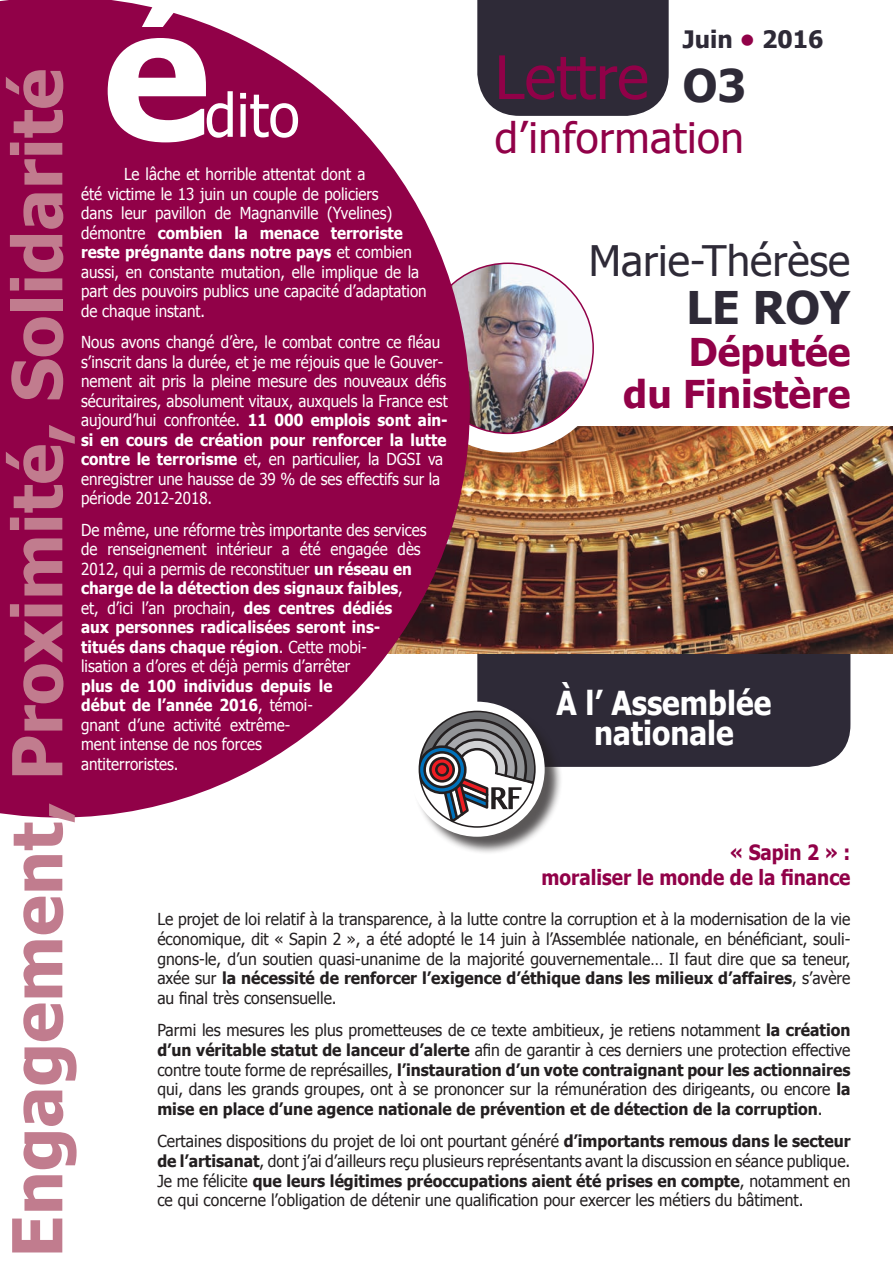
<style>
.page{position:relative;width:893px;height:1263px;background:#fff}
.page>*{position:absolute;margin:0;border:0;box-sizing:border-box;transform-origin:0 0}
.t1{font:700 180px "Tahoma";color:#fff}
.t2{font:700 69px "Tahoma";color:#c17c8e}
.t3{font:60px "Tahoma";color:#910148}
.t4{font:60px "Tahoma";color:#fff;scale:.95 1}
.t5{font:700 45px "Tahoma";color:#2e2a37}
.t6{font:42px "Tahoma";letter-spacing:.01em;color:#910148}
.t7{font:42px "Tahoma";color:#2e2a37}
.t8{font:700 38.25px "Tahoma";color:#910148}
.t9{font:700 33px "Tahoma";color:#fff;scale:.9 1}
.t10{font:700 24px "Tahoma";color:#2e2a37}
.t11{font:700 21px "Tahoma";color:#910148;scale:.9 1}
.t12{font:16.5px/19.8px "Tahoma";color:#231f20;text-align:justify;scale:.95 1}
.t13{font:16.5px/19.5px "Tahoma";color:#fff;scale:.92 1}
.s1{color:#910148}
.s2{font-weight:700;font-size:120px;color:#910148}
.s3{font-weight:700}
</style>
<div class="page">
<div style="left:477px;top:0;width:192px;height:116px;background:#2e2a37"></div>
<div style="left:477px;top:570px;width:373px;height:197px;background:#2e2a37;border-radius:43px"></div>
<img style="left:470px;top:427px;width:423px;height:227px">
<div style="left:404px;top:244px;width:208px;height:208px;background:#fff;border-radius:50%"></div>
<img style="left:470px;top:265px;width:123px;height:168px">
<svg style="left:0;top:0;width:470px;height:817px;background:#9d1d5c"></svg>
<div style="left:412px;top:704px;width:151px;height:151px;background:#231f20;opacity:.75"></div>
<svg style="left:418px;top:710px;width:119px;height:119px"></svg>
<div style="left:410px;top:702px;width:135px;height:135px;border:9px solid #fff;border-radius:50%"></div>
<p class="t1" style="left:103px;top:-52px;width:108px">é</p>
<p class="t10" style="left:683px;top:23px;width:142px">Juin <span class="s1">•</span> 2016</p>
<p class="t5" style="left:683px;top:54px;width:65px">O3</p>
<p class="t4" style="left:81px;top:75px;width:232px"><span class="s2">é</span> dito</p>
<p class="t13" style="left:81px;top:164px;width:377px;text-indent:43px">Le lâche et horrible attentat dont a<br>été victime le 13 juin un couple de policiers<br>dans leur pavillon de Magnanville (Yvelines) démontre <span class="s3">combien la menace terroriste reste prégnante dans notre pays</span> et combien aussi, en constante mutation, elle implique de la part des pouvoirs publics une capacité d’adaptation de chaque instant.</p>
<p class="t13" style="left:81px;top:332px;width:400px">Nous avons changé d’ère, le combat contre ce fléau s’inscrit dans la durée, et je me réjouis que le Gouver&shy;nement ait pris la pleine mesure des nouveaux défis sécuritaires, absolument vitaux, auxquels la France est aujourd’hui confrontée. <span class="s3">11 000 emplois sont ain&shy;si en cours de création pour renforcer la lutte contre le terrorisme</span> et, en particulier, la DGSI va enregistrer une hausse de 39 % de ses effectifs sur la période 2012-2018.</p>
<p class="t13" style="left:81px;top:519px;width:377px">De même, une réforme très importante des services de renseignement intérieur a été engagée dès 2012, qui a permis de reconstituer <span class="s3">un réseau en charge de la détection des signaux faibles</span>,<br>et, d’ici l’an prochain, <span class="s3">des centres dédiés<br>aux personnes radicalisées seront ins&shy;titués dans chaque région</span>. Cette mobi-<br>lisation a d’ores et déjà permis d’arrêter<br><span class="s3">plus de 100 individus depuis le<br>début de l’année 2016</span>, témoi-<br>gnant d’une activité extrême-<br>ment intense de nos forces<br>antiterroristes.</p>
<p class="t3" style="left:495px;top:37px;width:156px">Lettre</p>
<p class="t6" style="left:495px;top:110px;width:251px">d’information</p>
<p class="t2" style="left:-11px;top:1258px;width:1190px;rotate:-90deg">Engagement, Proximité, Solidarité</p>
<p class="t7" style="left:589px;top:232px;width:263px">Marie-Thérèse</p>
<p class="t5" style="left:686px;top:276px;width:166px">LE ROY</p>
<p class="t8" style="left:689px;top:325px;width:163px">Députée</p>
<p class="t8" style="left:623px;top:367px;width:229px">du Finistère</p>
<p class="t9" style="left:556px;top:680px;width:240px">À l’ Assemblée</p>
<p class="t9" style="left:594px;top:710px;width:157px">nationale</p>
<p class="t11" style="left:730px;top:838px;width:136px">« Sapin 2 » :</p>
<p class="t11" style="left:541px;top:863px;width:345px">moraliser le monde de la finance</p>
<p class="t12" style="left:157px;top:908px;width:731px">Le projet de loi relatif à la transparence, à la lutte contre la corruption et à la modernisation de la vie économique, dit « Sapin 2 », a été adopté le 14 juin à l’Assemblée nationale, en bénéficiant, souli&shy;gnons-le, d’un soutien quasi-unanime de la majorité gouvernementale… Il faut dire que sa teneur, axée sur <span class="s3">la nécessité de renforcer l’exigence d’éthique dans les milieux d’affaires</span>, s’avère au final très consensuelle.</p>
<p class="t12" style="left:157px;top:1019px;width:731px">Parmi les mesures les plus prometteuses de ce texte ambitieux, je retiens notamment <span class="s3">la création d’un véritable statut de lanceur d’alerte</span> afin de garantir à ces derniers une protection effective contre toute forme de représailles, <span class="s3">l’instauration d’un vote contraignant pour les actionnaires </span>qui, dans les grands groupes, ont à se prononcer sur la rémunération des dirigeants, ou encore <span class="s3">la mise en place d’une agence nationale de prévention et de détection de la corruption</span>.</p>
<p class="t12" style="left:157px;top:1130px;width:731px">Certaines dispositions du projet de loi ont pourtant généré <span class="s3">d’importants remous dans le secteur de l’artisanat</span>, dont j’ai d’ailleurs reçu plusieurs représentants avant la discussion en séance publique.<br>Je me félicite <span class="s3">que leurs légitimes préoccupations aient été prises en compte</span>, notamment en ce qui concerne l’obligation de détenir une qualification pour exercer les métiers du bâtiment.</p>
</div>
